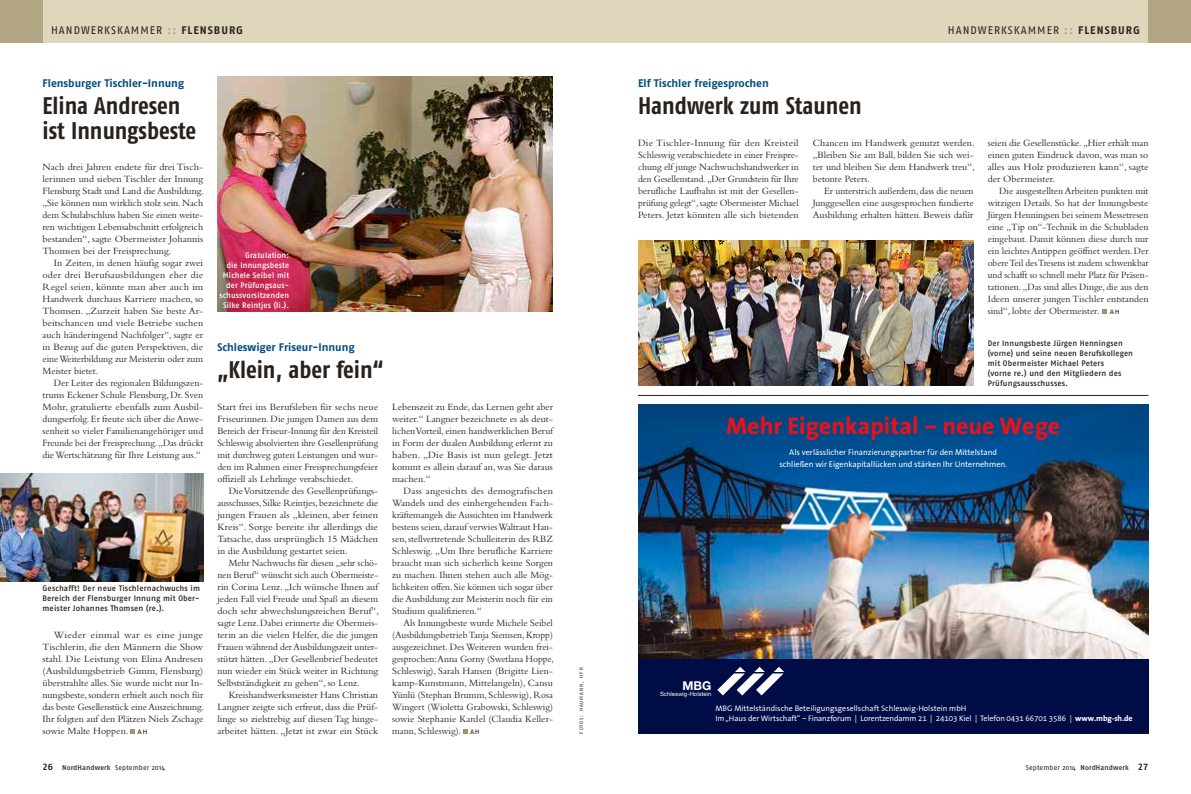
<style>
.page{position:relative;width:1191px;height:794px;background:#fff}
.page>*{position:absolute;margin:0;border:0;box-sizing:border-box;transform-origin:0 0}
.t1{font:700 24px/25px "Fago Co";color:#29221c}
.t2{font:700 24px "The Sans Office";color:#eb111a}
.t3{font:700 12.2px "Helvetica Neue LTW1 G";color:#fff}
.t4{font:700 11px "Fago No";color:#004e7c}
.t5{font:11px "Fago No";letter-spacing:.09em;color:#29221c}
.t6{font:10px/12px "Bembo Std";color:#29221c;text-align:justify}
.t7{font:10px/12px "Bembo Std";color:#29221c;text-align:justify;scale:.95 1}
.t8{font:10px/12px "Bembo Std";color:#29221c;text-align:justify;scale:1.04 1}
.t9{font:10px/12px "Bembo Std";color:#29221c;text-align:justify;scale:.96 1}
.t10{font:9px "Fago No Bold Tf";color:#29221c}
.t11{font:8.3px/11.1px "The Sans Office";letter-spacing:-.005em;color:#fff;text-align:center}
.t12{font:8px/10px "Fago No Med";letter-spacing:.015em;color:#29221c;text-align:justify}
.t13{font:8px/10px "The Sans Office";color:#fff}
.t14{font:8px/10px "Fago No Med";letter-spacing:.02em;color:#fff;text-align:right}
.t15{font:7px "Fago No";letter-spacing:.02em;color:#29221c}
.t16{font:6px "Helvetica Neue LTW1 G";color:#fff}
.t17{font:5px "Fago No";letter-spacing:.2em;color:#29221c}
.s1{font-weight:700;color:#b3a685}
.s2{font-weight:700}
.s3{font-family:"Fago No Regular Caps";font-size:8px}
.s4{font-family:"Fago No Med"}
.s5{font-family:"Fago No Bold Tf";font-size:9px}
</style>
<div class="page">
<div style="left:595px;top:0;width:596px;height:43px;background:#ded7bc"></div>
<div style="left:0;top:0;width:595px;height:43px;background:#ded7bc"></div>
<div style="left:1148px;top:0;width:43px;height:43px;background:#b3a685"></div>
<div style="left:0;top:0;width:43px;height:43px;background:#b3a685"></div>
<img style="left:638px;top:405px;width:510px;height:254px">
<div style="left:638px;top:659px;width:510px;height:75px;background:#000c45"></div>
<svg style="left:717px;top:667px;width:67px;height:28px"></svg>
<hr style="left:638px;top:395px;width:510px;height:1px;background:#29221c">
<svg style="left:130px;top:729px;width:5px;height:5px"></svg>
<svg style="left:463px;top:729px;width:4px;height:5px"></svg>
<svg style="left:1102px;top:309px;width:5px;height:5px"></svg>
<img style="left:0;top:473px;width:203px;height:108px">
<img style="left:638px;top:241px;width:335px;height:145px">
<img style="left:217px;top:77px;width:336px;height:235px">
<p class="t5" style="left:51px;top:24px;width:194px">HANDWERKSKAMMER <span class="s1">::</span> <span class="s2">FLENSBURG</span></p>
<p class="t5" style="left:948px;top:24px;width:194px">HANDWERKSKAMMER <span class="s1">::</span> <span class="s2">FLENSBURG</span></p>
<p class="t4" style="left:43px;top:77px;width:143px">Flensburger Tischler-Innung</p>
<h1 class="t1" style="left:43px;top:92px;width:155px">Elina Andresen ist Innungsbeste</h1>
<p class="t6" style="left:43px;top:160px;width:163px">Nach drei Jahren endete für drei Tisch&shy;lerinnen und sieben Tischler der Innung Flensburg Stadt und Land die Ausbildung. „Sie können nun wirklich stolz sein. Nach dem Schulabschluss haben Sie einen weite&shy;ren wichtigen Lebensabschnitt erfolgreich bestanden“, sagte Obermeister Johannis Thomsen bei der Freisprechung.</p>
<p class="t6" style="left:43px;top:256px;width:162px;text-indent:11px">In Zeiten, in denen häufig sogar zwei oder drei Berufsausbildungen eher die Regel seien, könnte man aber auch im Handwerk durchaus Karriere machen, so Thomsen. „Zurzeit haben Sie beste Ar&shy;beitschancen und viele Betriebe suchen auch händeringend Nachfolger“, sagte er in Bezug auf die guten Perspektiven, die eine Weiterbildung zur Meisterin oder zum Meister bietet.</p>
<p class="t6" style="left:43px;top:376px;width:162px;text-indent:11px">Der Leiter des regionalen Bildungszen&shy;trums Eckener Schule Flensburg, Dr. Sven Mohr, gratulierte ebenfalls zum Ausbil&shy;dungserfolg. Er freute sich über die Anwe&shy;senheit so vieler Familienangehöriger und Freunde bei der Freisprechung. „Das drückt die Wertschätzung für Ihre Leistung aus.“</p>
<p class="t12" style="left:43px;top:583px;width:159px">Geschafft! Der neue Tischlernachwuchs im Bereich der Flensburger Innung mit Ober&shy;meister Johannes Thomsen (re.).</p>
<p class="t8" style="left:43px;top:628px;width:157px;text-indent:11px">Wieder einmal war es eine junge Tischlerin, die den Männern die Show stahl. Die Leistung von Elina Andresen (Ausbildungsbetrieb Gimm, Flensburg) überstrahlte alles. Sie wurde nicht nur In&shy;nungsbeste, sondern erhielt auch noch für das beste Gesellenstück eine Auszeichnung.<br>Ihr folgten auf den Plätzen Niels Zschage sowie Malte Hoppen. <span class="s3">ah</span></p>
<p class="t14" style="left:219px;top:250px;width:71px">Gratulation:<br>die Innungsbeste<br>Michele Seibel mit der Prüfungsaus&shy;schussvorsitzenden<br>Silke Reintjes (li.).</p>
<p class="t4" style="left:217px;top:341px;width:139px">Schleswiger Friseur-Innung</p>
<h1 class="t1" style="left:217px;top:356px;width:168px">„Klein, aber fein“</h1>
<p class="t6" style="left:217px;top:400px;width:162px">Start frei ins Berufsleben für sechs neue Friseurinnen. Die jungen Damen aus dem Bereich der Friseur-Innung für den Kreisteil Schleswig absolvierten ihre Gesellenprüfung mit durchweg guten Leistungen und wur&shy;den im Rahmen einer Freisprechungsfeier offiziell als Lehrlinge verabschiedet.</p>
<p class="t6" style="left:217px;top:484px;width:162px;text-indent:11px">Die Vorsitzende des Gesellenprüfungs&shy;ausschusses, Silke Reintjes, bezeichnete die jungen Frauen als „kleinen, aber feinen Kreis“. Sorge bereite ihr allerdings die Tatsache, dass ursprünglich 15 Mädchen in die Ausbildung gestartet seien.</p>
<p class="t7" style="left:217px;top:556px;width:172px;text-indent:11px">Mehr Nachwuchs für diesen „sehr schö&shy;nen Beruf“ wünscht sich auch Obermeiste&shy;rin Corina Lenz. „Ich wünsche Ihnen auf jeden Fall viel Freude und Spaß an diesem doch sehr abwechslungsreichen Beruf“, sagte Lenz. Dabei erinnerte die Obermeis&shy;terin an die vielen Helfer, die die jungen Frauen während der Ausbildungszeit unter&shy;stützt hätten. „Der Gesellenbrief bedeutet nun wieder ein Stück weiter in Richtung Selbstständigkeit zu gehen“, so Lenz.</p>
<p class="t6" style="left:217px;top:688px;width:162px;text-indent:11px">Kreishandwerksmeister Hans Christian Langner zeigte sich erfreut, dass die Prüf&shy;linge so zielstrebig auf diesen Tag hinge&shy;arbeitet hätten. „Jetzt ist zwar ein Stück</p>
<p class="t6" style="left:392px;top:400px;width:162px">Lebenszeit zu Ende, das Lernen geht aber weiter.“ Langner bezeichnete es als deut&shy;lichen Vorteil, einen handwerklichen Beruf in Form der dualen Ausbildung erlernt zu haben. „Die Basis ist nun gelegt. Jetzt kommt es allein darauf an, was Sie daraus machen.“</p>
<p class="t6" style="left:392px;top:484px;width:162px;text-indent:11px">Dass angesichts des demografischen Wandels und des einhergehenden Fach&shy;kräftemangels die Aussichten im Handwerk bestens seien, darauf verwies Waltraut Han&shy;sen, stellvertretende Schulleiterin des RBZ Schleswig. „Um Ihre berufliche Karriere braucht man sich sicherlich keine Sorgen zu machen. Ihnen stehen auch alle Mög&shy;lichkeiten offen. Sie können sich sogar über die Ausbildung zur Meisterin noch für ein Studium qualifizieren.“</p>
<p class="t6" style="left:392px;top:616px;width:163px;text-indent:11px">Als Innungsbeste wurde Michele Seibel (Ausbildungsbetrieb Tanja Siemsen, Kropp) ausgezeichnet. Des Weiteren wurden frei&shy;gesprochen: Anna Gorny (Swetlana Hoppe, Schleswig), Sarah Hansen (Brigitte Lien&shy;kamp-Kunstmann, Mittelangeln), Cansu Yünlü (Stephan Brumm, Schleswig), Rosa Wingert (Wioletta Grabowski, Schleswig) sowie Stephanie Kardel (Claudia Keller&shy;mann, Schleswig). <span class="s3">ah</span></p>
<p class="t17" style="left:579px;top:733px;width:68px;rotate:-90deg">FOTOS: HAUMANN, HFR</p>
<p class="t4" style="left:638px;top:77px;width:132px">Elf Tischler freigesprochen</p>
<h1 class="t1" style="left:638px;top:92px;width:225px">Handwerk zum Staunen</h1>
<p class="t6" style="left:638px;top:136px;width:162px">Die Tischler-Innung für den Kreisteil Schleswig verabschiedete in einer Freispre&shy;chung elf junge Nachwuchshandwerker in den Gesellenstand. „Der Grundstein für Ihre berufliche Laufbahn ist mit der Gesellen&shy;prüfung gelegt“, sagte Obermeister Michael Peters. Jetzt könnten alle sich bietenden</p>
<p class="t6" style="left:813px;top:136px;width:163px">Chancen im Handwerk genutzt werden. „Bleiben Sie am Ball, bilden Sie sich wei&shy;ter und bleiben Sie dem Handwerk treu“, betonte Peters.</p>
<p class="t9" style="left:813px;top:184px;width:169px;text-indent:11px">Er unterstrich außerdem, dass die neuen Junggesellen eine ausgesprochen fundierte Ausbildung erhalten hätten. Beweis dafür</p>
<p class="t6" style="left:987px;top:136px;width:162px">seien die Gesellenstücke. „Hier erhält man einen guten Eindruck davon, was man so alles aus Holz produzieren kann“, sagte der Obermeister.</p>
<p class="t6" style="left:987px;top:184px;width:162px;text-indent:11px">Die ausgestellten Arbeiten punkten mit witzigen Details. So hat der Innungsbeste Jürgen Henningsen bei seinem Messetresen eine „Tip on“-Technik in die Schubladen eingebaut. Damit können diese durch nur ein leichtes Antippen geöffnet werden. Der obere Teil des Tresens ist zudem schwenkbar und schafft so schnell mehr Platz für Präsen&shy;tationen. „Das sind alles Dinge, die aus den Ideen unserer jungen Tischler entstanden sind“, lobte der Obermeister. <span class="s3">ah</span></p>
<p class="t12" style="left:987px;top:338px;width:147px;text-align:left">Der Innungsbeste Jürgen Henningsen (vorne) und seine neuen Berufskollegen mit Obermeister Michael Peters<br>(vorne re.) und den Mitgliedern des Prüfungsausschusses.</p>
<h1 class="t2" style="left:726px;top:413px;width:335px">Mehr Eigenkapital – neue Wege</h1>
<p class="t11" style="left:779px;top:447px;width:229px">Als verlässlicher Finanzierungspartner für den Mittelstand schließen wir Eigenkapitallücken und stärken Ihr Unternehmen.</p>
<p class="t3" style="left:682px;top:678px;width:30px">MBG</p>
<p class="t16" style="left:660px;top:690px;width:53px">Schleswig-Holstein</p>
<p class="t13" style="left:715px;top:703px;width:419px">MBG Mittelständische Beteiligungsgesellschaft Schleswig-Holstein mbH<br>Im„Haus der Wirtschaft“ – Finanzforum | Lorentzendamm 21 | 24103 Kiel | Telefon 0431 66701 3586 | <span class="s2">www.mbg-sh.de</span></p>
<p class="t10" style="left:43px;top:761px;width:12px">26</p>
<p class="t15" style="left:62px;top:763px;width:105px"><span class="s4">NordHandwerk</span> September 2014</p>
<p class="t15" style="left:1025px;top:763px;width:124px">September 2014 <span class="s4">NordHandwerk</span> <span class="s5">27</span></p>
</div>
